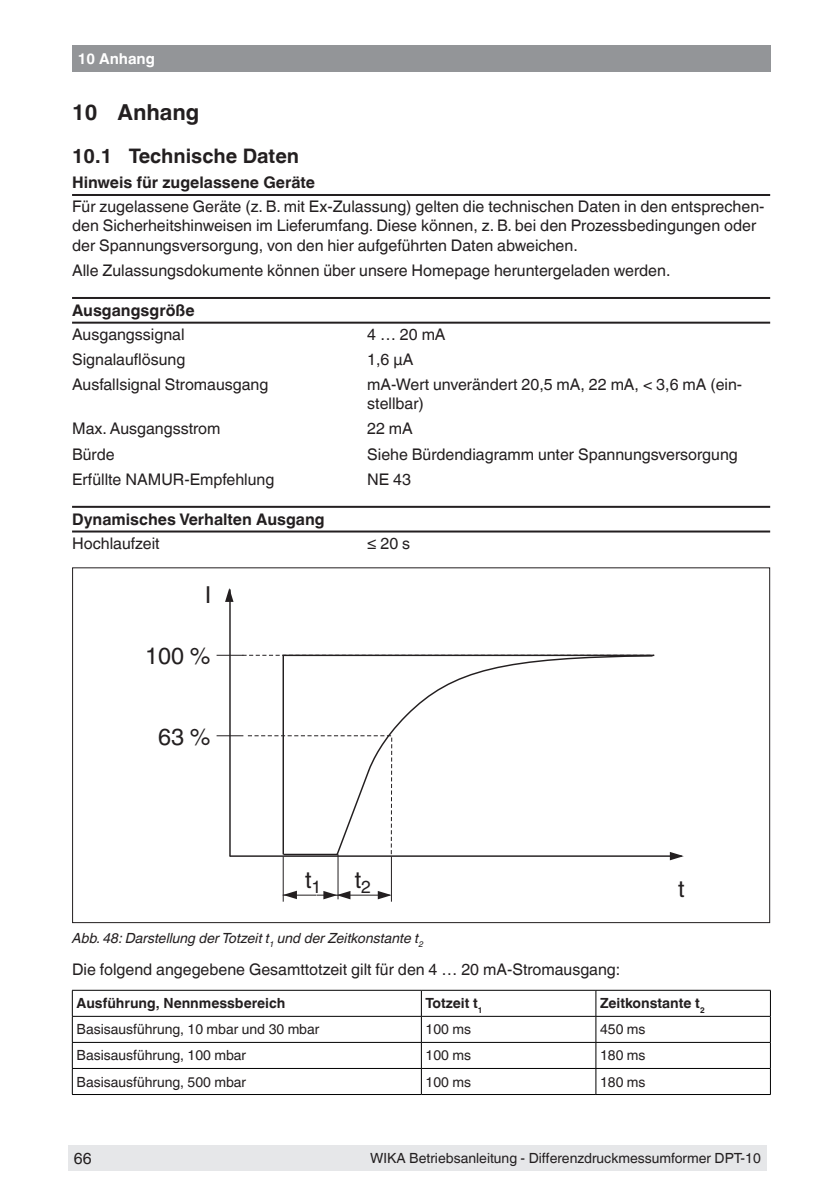
<style>
.page{position:relative;width:840px;height:1191px;background:#fff}
.page>*{position:absolute;margin:0;border:0;box-sizing:border-box;transform-origin:0 0}
.bild{font:23.4px "Helvetica Linotype";color:#231f20}
.titel{font:700 22px "Helvetica Linotype";color:#231f20}
.titel_2{font:700 20px "Helvetica Linotype";color:#231f20}
.absatz{font:16px/19.2px "Helvetica Linotype";color:#231f20}
.daten_titel_doppelte{font:700 16px "Helvetica Linotype";color:#231f20}
.daten_titel{font:700 16px "Helvetica Linotype";color:#231f20}
.K1_Wika{font:700 15px "Helvetica Linotype";color:#fff}
.absatz_tabelle{font:14px "Helvetica Linotype";color:#231f20}
.Fuss_F_right{font:14px "Helvetica Linotype";color:#231f20}
.Bildunterschrift_fol{font:italic 14px "Helvetica Linotype";color:#231f20}
.absatz_tabelle_fett{font:700 14px "Helvetica Linotype";color:#231f20}
</style>
<div class="page">
<div style="left:68px;top:1145px;width:43px;height:26px;background:#e6e7e9"></div>
<div style="left:72px;top:45px;width:697px;height:27px;background:#939598"></div>
<div style="left:111px;top:1145px;width:655px;height:26px;background:#e6e7e9"></div>
<hr style="left:72px;top:194px;width:697px;height:2px;background:#231f20">
<hr style="left:72px;top:297px;width:697px;height:2px;background:#231f20">
<hr style="left:72px;top:322px;width:697px;height:2px;background:#231f20">
<hr style="left:72px;top:506px;width:697px;height:2px;background:#231f20">
<hr style="left:72px;top:530px;width:697px;height:2px;background:#231f20">
<hr style="left:229px;top:589px;width:1px;height:267px;background:#231f20">
<svg style="left:216px;top:655px;width:12px;height:1px"></svg>
<svg style="left:216px;top:735px;width:12px;height:1px"></svg>
<svg style="left:228px;top:654px;width:441px;height:203px"></svg>
<svg style="left:225px;top:588px;width:8px;height:14px"></svg>
<svg style="left:669px;top:852px;width:14px;height:8px"></svg>
<hr style="left:316px;top:894px;width:73px;height:1px;background:#231f20">
<hr style="left:282px;top:894px;width:34px;height:1px;background:#231f20">
<svg style="left:377px;top:891px;width:14px;height:8px"></svg>
<svg style="left:283px;top:890px;width:14px;height:9px"></svg>
<svg style="left:323px;top:891px;width:27px;height:8px"></svg>
<hr style="left:391px;top:856px;width:1px;height:45px;background:#231f20">
<hr style="left:282px;top:856px;width:1px;height:45px;background:#231f20">
<hr style="left:337px;top:854px;width:1px;height:45px;background:#231f20">
<svg style="left:282px;top:654px;width:371px;height:202px"></svg>
<hr style="left:72px;top:990px;width:349px;height:1px;background:#000">
<hr style="left:72px;top:1016px;width:349px;height:1px;background:#000">
<hr style="left:421px;top:990px;width:174px;height:1px;background:#000">
<hr style="left:421px;top:1016px;width:174px;height:1px;background:#000">
<hr style="left:595px;top:990px;width:175px;height:1px;background:#000">
<hr style="left:595px;top:1016px;width:175px;height:1px;background:#000">
<hr style="left:72px;top:1042px;width:349px;height:1px;background:#000">
<hr style="left:421px;top:1042px;width:174px;height:1px;background:#000">
<hr style="left:595px;top:1042px;width:175px;height:1px;background:#000">
<hr style="left:72px;top:1068px;width:349px;height:1px;background:#000">
<svg style="left:72px;top:990px;width:1px;height:104px"></svg>
<hr style="left:421px;top:1068px;width:174px;height:1px;background:#000">
<svg style="left:421px;top:990px;width:1px;height:104px"></svg>
<hr style="left:595px;top:1068px;width:175px;height:1px;background:#000">
<svg style="left:595px;top:990px;width:1px;height:104px"></svg>
<svg style="left:769px;top:990px;width:1px;height:104px"></svg>
<hr style="left:72px;top:1094px;width:349px;height:1px;background:#000">
<hr style="left:421px;top:1094px;width:174px;height:1px;background:#000">
<hr style="left:595px;top:1094px;width:175px;height:1px;background:#000">
<p class="K1_Wika" style="left:78px;top:50px;width:79px">10 Anhang</p>
<p class="titel" style="left:72px;top:99px;width:129px">10 Anhang</p>
<p class="titel_2" style="left:72px;top:145px;width:228px">10.1 Technische Daten</p>
<p class="daten_titel" style="left:72px;top:173px;width:244px">Hinweis für zugelassene Geräte</p>
<p class="absatz" style="left:72px;top:197px;width:693px">Für zugelassene Geräte (z. B. mit Ex-Zulassung) gelten die technischen Daten in den entsprechen&shy;den Sicherheitshinweisen im Lieferumfang. Diese können, z. B. bei den Prozessbedingungen oder der Spannungsversorgung, von den hier aufgeführten Daten abweichen.</p>
<p class="absatz" style="left:72px;top:261px;width:599px">Alle Zulassungsdokumente können über unsere Homepage heruntergeladen werden.</p>
<p class="daten_titel_doppelte" style="left:72px;top:301px;width:124px">Ausgangsgröße</p>
<p class="absatz" style="left:72px;top:325px;width:114px">Ausgangssignal</p>
<p class="absatz" style="left:367px;top:325px;width:80px">4…20mA</p>
<p class="absatz" style="left:72px;top:350px;width:115px">Signalauflösung</p>
<p class="absatz" style="left:367px;top:350px;width:48px">1,6 µA</p>
<p class="absatz" style="left:72px;top:375px;width:198px">Ausfallsignal Stromausgang</p>
<p class="absatz" style="left:367px;top:375px;width:376px">mA-Wert unverändert 20,5 mA, 22 mA, &lt; 3,6 mA (ein&shy;stellbar)</p>
<p class="absatz" style="left:72px;top:419px;width:150px">Max. Ausgangsstrom</p>
<p class="absatz" style="left:367px;top:419px;width:47px">22 mA</p>
<p class="absatz" style="left:72px;top:444px;width:44px">Bürde</p>
<p class="absatz" style="left:367px;top:444px;width:372px">Siehe Bürdendiagramm unter Spannungsversorgung</p>
<p class="absatz" style="left:72px;top:469px;width:204px">Erfüllte NAMUR-Empfehlung</p>
<p class="absatz" style="left:367px;top:469px;width:45px">NE 43</p>
<p class="daten_titel_doppelte" style="left:72px;top:510px;width:254px">Dynamisches Verhalten Ausgang</p>
<p class="absatz" style="left:72px;top:533px;width:89px">Hochlaufzeit</p>
<p class="absatz" style="left:367px;top:533px;width:44px">≤20s</p>
<p class="bild" style="left:205px;top:581px;width:8px">I</p>
<p class="bild" style="left:145px;top:642px;width:67px">100 %</p>
<p class="bild" style="left:158px;top:723px;width:54px">63 %</p>
<p class="bild" style="left:305px;top:866px;width:18px">t<sub>1</sub></p>
<p class="bild" style="left:354px;top:866px;width:18px">t<sub>2</sub></p>
<p class="Bildunterschrift_fol" style="left:72px;top:929px;width:352px">Abb. 48: Darstellung der Totzeit t<sub>1</sub> und der Zeitkonstante t<sub>2</sub></p>
<p class="absatz" style="left:72px;top:960px;width:549px">Die folgend angegebene Gesamttotzeit gilt für den 4 … 20 mA-Stromausgang:</p>
<p class="absatz_tabelle_fett" style="left:77px;top:995px;width:210px">Ausführung, Nennmessbereich</p>
<p class="absatz_tabelle_fett" style="left:425px;top:995px;width:58px">Totzeit t<sub>1</sub></p>
<p class="absatz_tabelle_fett" style="left:599px;top:995px;width:106px">Zeitkonstante t<sub>2</sub></p>
<p class="absatz_tabelle" style="left:77px;top:1021px;width:244px">Basisausführung, 10 mbar und 30 mbar</p>
<p class="absatz_tabelle" style="left:425px;top:1021px;width:47px">100 ms</p>
<p class="absatz_tabelle" style="left:599px;top:1021px;width:47px">450 ms</p>
<p class="absatz_tabelle" style="left:77px;top:1047px;width:171px">Basisausführung, 100 mbar</p>
<p class="absatz_tabelle" style="left:425px;top:1047px;width:47px">100 ms</p>
<p class="absatz_tabelle" style="left:599px;top:1047px;width:47px">180 ms</p>
<p class="absatz_tabelle" style="left:77px;top:1073px;width:171px">Basisausführung, 500 mbar</p>
<p class="absatz_tabelle" style="left:425px;top:1073px;width:47px">100 ms</p>
<p class="absatz_tabelle" style="left:599px;top:1073px;width:47px">180 ms</p>
<p class="bild" style="left:677px;top:875px;width:8px">t</p>
<p class="absatz" style="left:74px;top:1149px;width:19px">66</p>
<p class="Fuss_F_right" style="left:370px;top:1150px;width:392px">WIKA Betriebsanleitung - Differenzdruckmessumformer DPT-10</p>
</div>
